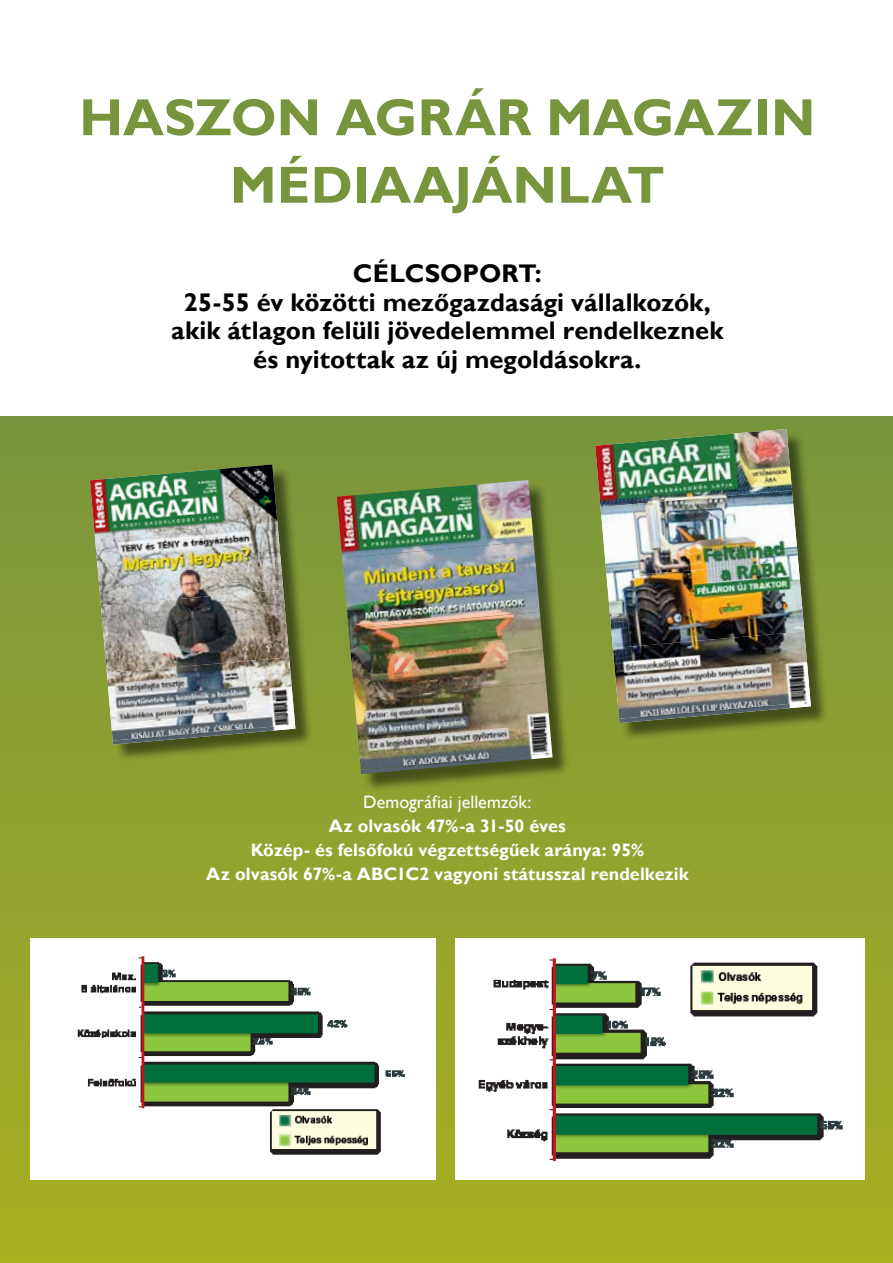
<style>
.page{position:relative;width:893px;height:1263px;background:#fff}
.page>*{position:absolute;margin:0;border:0;box-sizing:border-box;transform-origin:0 0}
.t1{font:700 52.5px/67.5px "Gill Sans";color:#78943c;text-align:center}
.t2{font:700 25.5px/28.5px "Gill Sans";color:#000;text-align:center}
.t3{font:700 18px/24px "Gill Sans";color:#fff;text-align:center}
.t4{font:18px "Gill Sans";color:#fff}
</style>
<div class="page">
<div style="left:0;top:417px;width:893px;height:846px;background:linear-gradient(to bottom,#79943c,#acb329)"></div>
<img style="left:31px;top:938px;width:404px;height:242px">
<img style="left:455px;top:938px;width:409px;height:242px">
<div style="left:93px;top:467px;width:221px;height:296px;background:#000;opacity:.5"></div>
<svg style="left:90px;top:464px;width:205px;height:281px"></svg>
<img style="left:90px;top:464px;width:187px;height:74px">
<img style="left:95px;top:522px;width:188px;height:84px">
<img style="left:101px;top:590px;width:188px;height:83px">
<img style="left:107px;top:657px;width:188px;height:84px">
<img style="left:113px;top:725px;width:182px;height:20px">
<div style="left:340px;top:483px;width:231px;height:309px;background:#000;opacity:.5"></div>
<img style="left:337px;top:480px;width:197px;height:78px">
<img style="left:342px;top:541px;width:198px;height:88px">
<img style="left:348px;top:612px;width:198px;height:87px">
<img style="left:355px;top:682px;width:197px;height:88px">
<img style="left:361px;top:753px;width:192px;height:21px">
<div style="left:598px;top:432px;width:231px;height:309px;background:#000;opacity:.5"></div>
<svg style="left:595px;top:429px;width:216px;height:294px"></svg>
<img style="left:595px;top:429px;width:197px;height:78px">
<img style="left:601px;top:490px;width:197px;height:88px">
<img style="left:607px;top:561px;width:197px;height:87px">
<img style="left:613px;top:631px;width:197px;height:88px">
<img style="left:619px;top:702px;width:192px;height:21px">
<h1 class="t1" style="left:79px;top:85px;width:738px">HASZON AGRÁR MAGAZIN<br>MÉDIAAJÁNLAT</h1>
<p class="t2" style="left:171px;top:260px;width:554px">CÉLCSOPORT:<br>25-55 év közötti mezőgazdasági vállalkozók, akik átlagon felüli jövedelemmel rendelkeznek és nyitottak az új megoldásokra.</p>
<p class="t4" style="left:363px;top:791px;width:170px">Demográfiai jellemzők:</p>
<p class="t3" style="left:206px;top:814px;width:484px">Az olvasók 47%-a 31-50 éves<br>Közép- és felsőfokú végzettségűek aránya: 95%<br>Az olvasók 67%-a ABC1C2 vagyoni státusszal rendelkezik</p>
</div>
